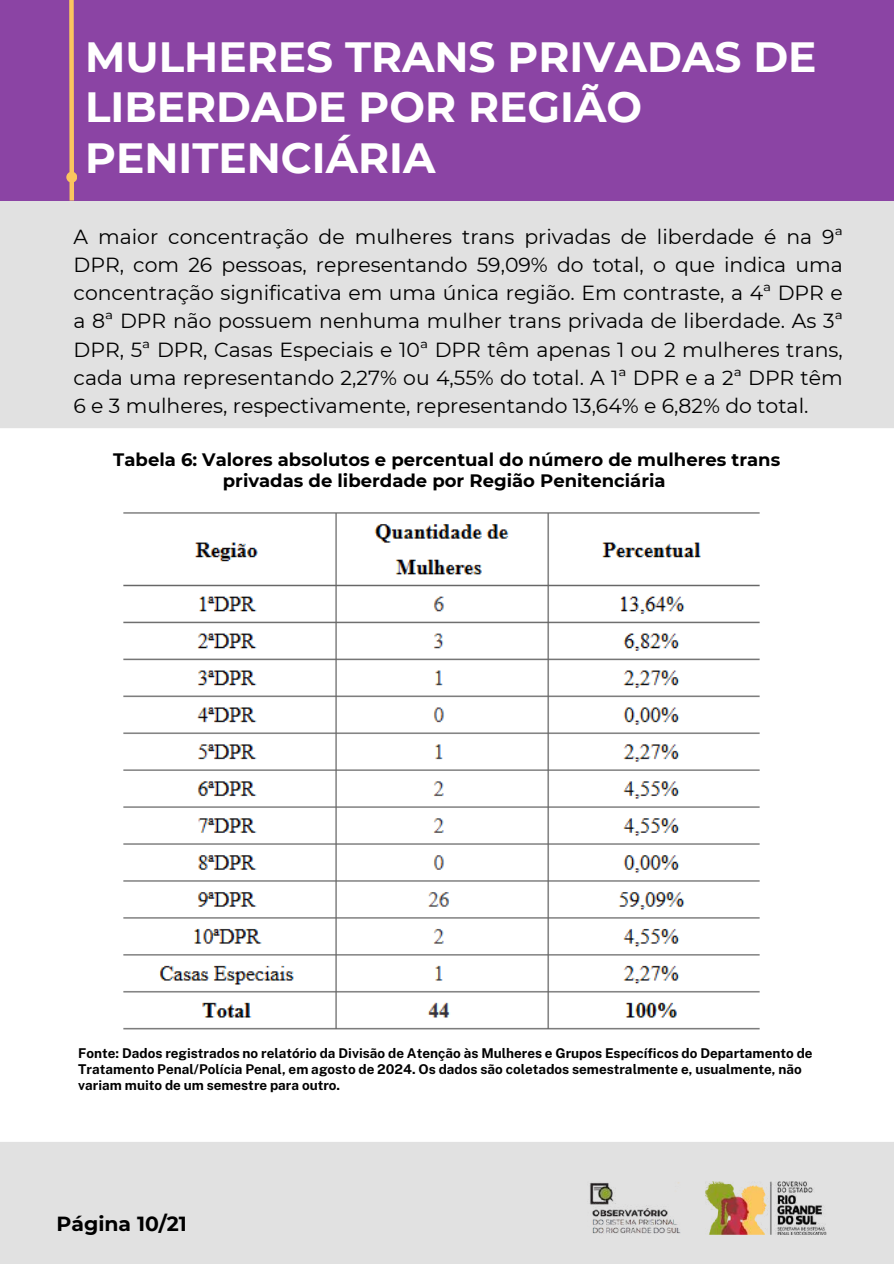
<style>
.page{position:relative;width:894px;height:1264px;background:#fff}
.page>*{position:absolute;margin:0;border:0;box-sizing:border-box;transform-origin:0 0}
.t1{font:700 42.15px/50.7px "Montserrat";color:#fff}
.t2{font:20.4px/28.2px "Montserrat";color:#000;text-align:justify}
.t3{font:700 20.4px "Montserrat";color:#000}
.t4{font:700 18px/21.3px "Montserrat";color:#000;text-align:center}
.t5{font:700 13.5px/15.8px "Public Sans";color:#000}
</style>
<div class="page">
<div style="left:0;top:124px;width:893px;height:1139px;background:#e1e1e1"></div>
<div style="left:0;top:0;width:893px;height:201px;background:#8b44a4"></div>
<div style="left:0;top:428px;width:893px;height:713px;background:#fff"></div>
<img style="left:705px;top:1181px;width:122px;height:53px">
<img style="left:589px;top:1182px;width:91px;height:52px">
<img style="left:123px;top:512px;width:637px;height:518px">
<svg style="left:67px;top:0;width:9px;height:201px"></svg>
<div style="left:66px;top:172px;width:11px;height:11px;background:#fbc55e;border-radius:50%"></div>
<h1 class="t1" style="left:85px;top:31px;width:732px">MULHERES TRANS PRIVADAS DE<br>LIBERDADE POR REGIÃO<br>PENITENCIÁRIA</h1>
<p class="t2" style="left:74px;top:223px;width:770px">A maior concentração de mulheres trans privadas de liberdade é na 9ª DPR, com 26 pessoas, representando 59,09% do total, o que indica uma concentração significativa em uma única região. Em contraste, a 4ª DPR e a 8ª DPR não possuem nenhuma mulher trans privada de liberdade. As 3ª DPR, 5ª DPR, Casas Especiais e 10ª DPR têm apenas 1 ou 2 mulheres trans, cada uma representando 2,27% ou 4,55% do total. A 1ª DPR e a 2ª DPR têm 6 e 3 mulheres, respectivamente, representando 13,64% e 6,82% do total.</p>
<p class="t4" style="left:113px;top:448px;width:668px">Tabela 6: Valores absolutos e percentual do número de mulheres trans privadas de liberdade por Região Penitenciária</p>
<p class="t5" style="left:78px;top:1045px;width:735px">Fonte: Dados registrados no relatório da Divisão de Atenção às Mulheres e Grupos Específicos do Departamento de<br>Tratamento Penal/Polícia Penal, em agosto de 2024. Os dados são coletados semestralmente e, usualmente, não variam muito de um semestre para outro.</p>
<p class="t3" style="left:57px;top:1211px;width:132px">Página 10/21</p>
</div>
